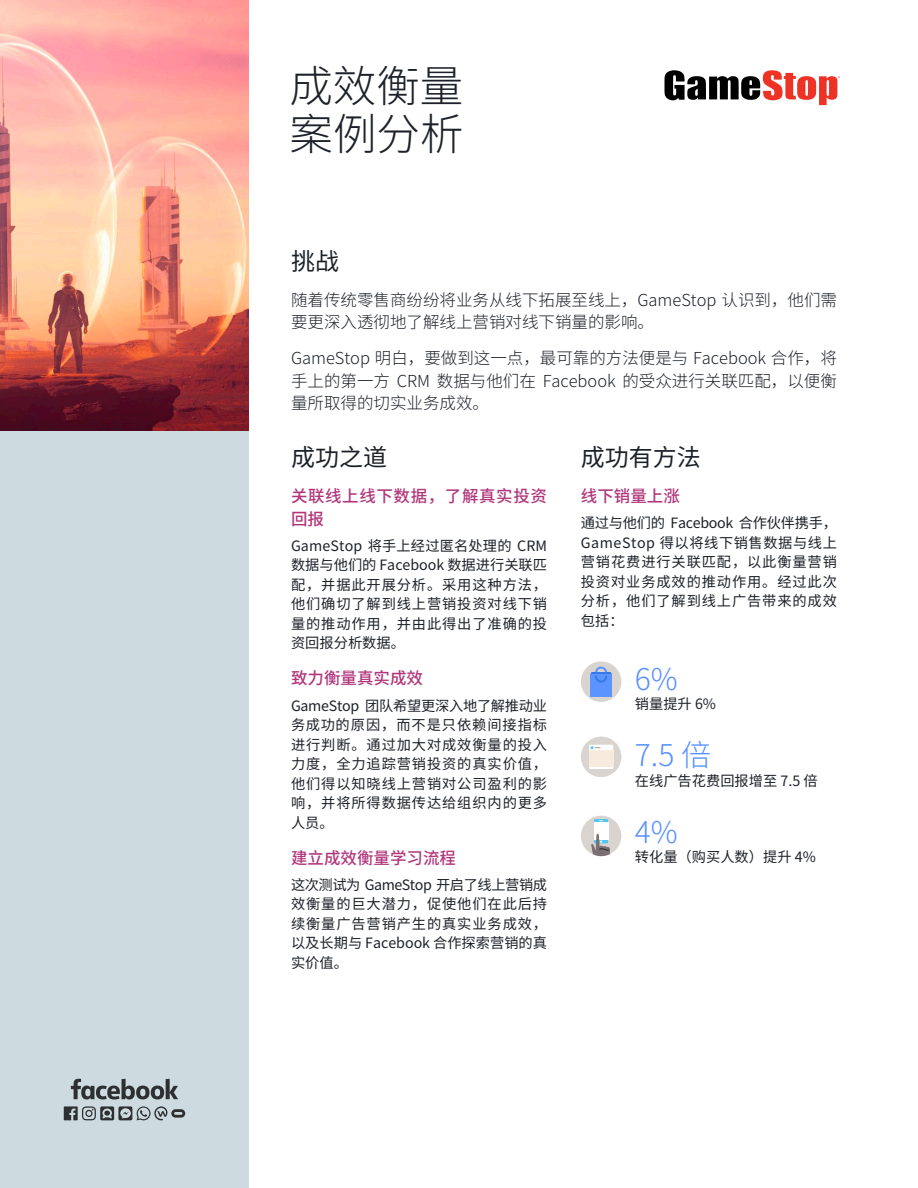
<style>
.page{position:relative;width:918px;height:1188px;background:#fff}
.page>*{position:absolute;margin:0;border:0;box-sizing:border-box;transform-origin:0 0}
.t1{font:300 43.5px/48px "Source Han Sans CN";color:#1d2129}
.t2{font:300 30px "Source Han Sans CN";color:#5890ff}
.t3{font:24px "Source Han Sans CN";color:#1d2129}
.t4{font:300 16.5px/22.5px "Source Han Sans CN";color:#1d2129}
.t5{font:500 16.5px "Source Han Sans CN";color:#b0377b}
.t6{font:500 16.5px/22.5px "Source Han Sans CN";letter-spacing:.035em;color:#b0377b}
.t7{font:14.25px/19.5px "Source Han Sans CN";letter-spacing:.06em;color:#1d2129;text-align:justify}
.t8{font:14.25px "Source Han Sans CN";color:#1d2129}
</style>
<div class="page">
<div style="left:0;top:0;width:249px;height:1188px;background:#cddae0"></div>
<svg style="left:664px;top:70px;width:176px;height:35px"></svg>
<svg style="left:71px;top:1079px;width:107px;height:21px"></svg>
<svg style="left:64px;top:1106px;width:121px;height:14px"></svg>
<div style="left:581px;top:661px;width:40px;height:41px;background:#d9d4cf;border-radius:50%"></div>
<svg style="left:591px;top:667px;width:21px;height:29px"></svg>
<svg style="left:581px;top:815px;width:41px;height:42px"></svg>
<div style="left:581px;top:737px;width:40px;height:40px;background:#d9d4cf;border-radius:50%"></div>
<svg style="left:589px;top:745px;width:24px;height:24px"></svg>
<svg style="left:591px;top:746px;width:10px;height:3px"></svg>
<div style="left:589px;top:751px;width:24px;height:16px;background:#f7ebde"></div>
<img style="left:0;top:0;width:249px;height:430px">
<p class="t1" style="left:289px;top:63px;width:176px">成效衡量案例分析</p>
<p class="t3" style="left:291px;top:247px;width:49px">挑战</p>
<p class="t4" style="left:291px;top:289px;width:548px">随着传统零售商纷纷将业务从线下拓展至线上，GameStop 认识到，他们需要更深入透彻地了解线上营销对线下销量的影响。</p>
<p class="t4" style="left:291px;top:347px;width:547px;text-align:justify">GameStop 明白，要做到这一点，最可靠的方法便是与 Facebook 合作，将手上的第一方 CRM 数据与他们在 Facebook 的受众进行关联匹配，以便衡量所取得的切实业务成效。</p>
<p class="t3" style="left:291px;top:444px;width:97px">成功之道</p>
<p class="t6" style="left:291px;top:485px;width:258px">关联线上线下数据，了解真实投资回报</p>
<p class="t7" style="left:291px;top:536px;width:258px">GameStop 将手上经过匿名处理的 CRM数据与他们的 Facebook 数据进行关联匹配，并据此开展分析。采用这种方法，他们确切了解到线上营销投资对线下销量的推动作用，并由此得出了准确的投资回报分析数据。</p>
<p class="t5" style="left:291px;top:669px;width:133px">致力衡量真实成效</p>
<p class="t7" style="left:291px;top:696px;width:258px">GameStop 团队希望更深入地了解推动业务成功的原因，而不是只依赖间接指标进行判断。通过加大对成效衡量的投入力度，全力追踪营销投资的真实价值，他们得以知晓线上营销对公司盈利的影响，并将所得数据传达给组织内的更多人员。</p>
<p class="t5" style="left:291px;top:848px;width:166px">建立成效衡量学习流程</p>
<p class="t7" style="left:291px;top:875px;width:258px">这次测试为 GameStop 开启了线上营销成效衡量的巨大潜力，促使他们在此后持续衡量广告营销产生的真实业务成效，以及长期与 Facebook 合作探索营销的真实价值。</p>
<p class="t3" style="left:581px;top:444px;width:121px">成功有方法</p>
<p class="t5" style="left:581px;top:487px;width:101px">线下销量上涨</p>
<p class="t7" style="left:581px;top:514px;width:258px">通过与他们的 Facebook 合作伙伴携手，GameStop 得以将线下销售数据与线上营销花费进行关联匹配，以此衡量营销投资对业务成效的推动作用。经过此次分析，他们了解到线上广告带来的成效包括：</p>
<p class="t2" style="left:635px;top:662px;width:44px">6%</p>
<p class="t7" style="left:635px;top:694px;width:83px">销量提升 6%</p>
<p class="t2" style="left:635px;top:738px;width:78px">7.5 倍</p>
<p class="t8" style="left:635px;top:772px;width:184px">在线广告花费回报增至 7.5 倍</p>
<p class="t2" style="left:635px;top:815px;width:44px">4%</p>
<p class="t8" style="left:635px;top:849px;width:182px">转化量（购买人数）提升 4%</p>
</div>
